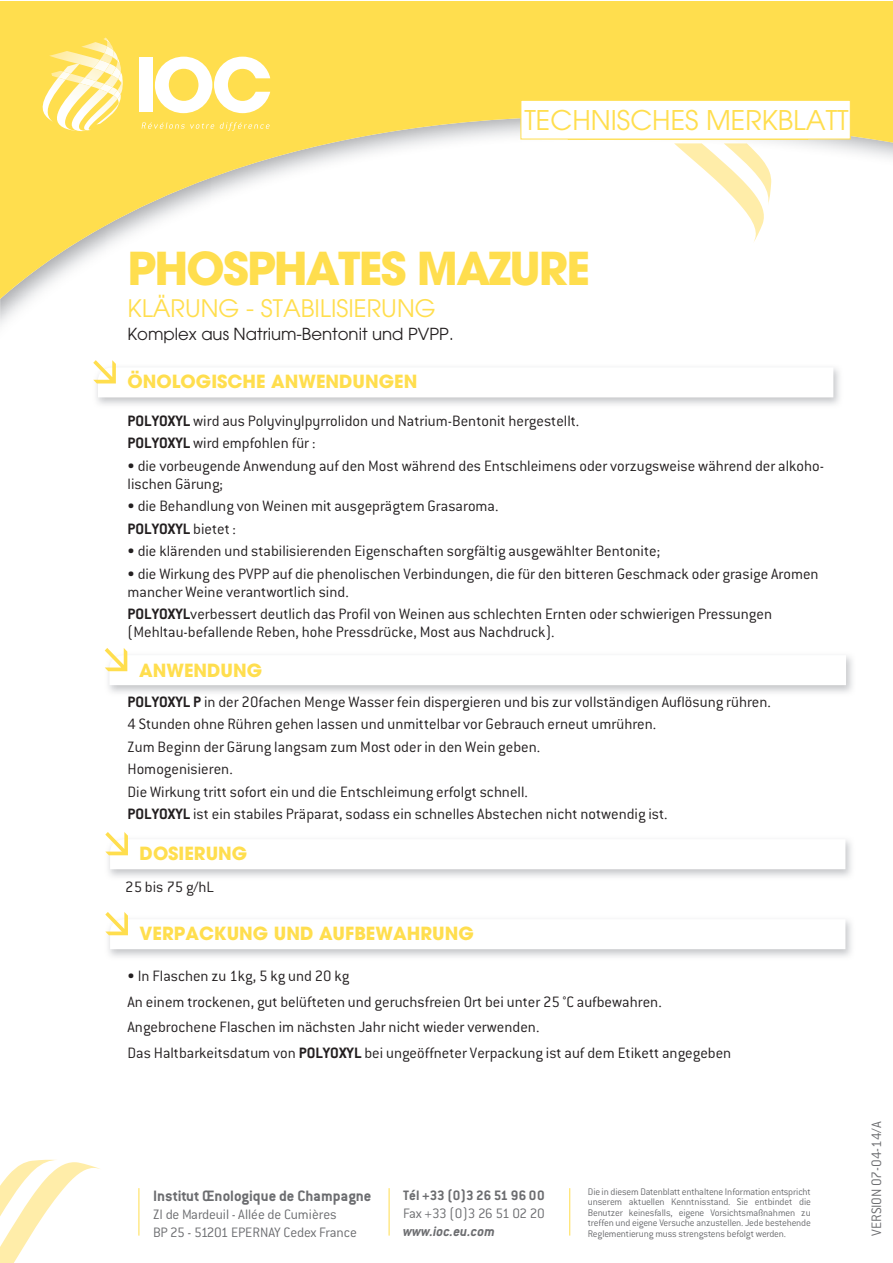
<style>
.page{position:relative;width:893px;height:1263px;background:#fff}
.page>*{position:absolute;margin:0;border:0;box-sizing:border-box;transform-origin:0 0}
.t1{font:700 45px "Avant Garde LT";letter-spacing:-.04em;color:#ffde4e}
.t2{font:27px "Avant Garde LT";color:#ffde4e}
.t3{font:24px "Avant Garde LT";color:#ffde4e}
.t4{font:700 18px "Avant Garde LT";color:#ffde4e}
.t5{font:300 16.5px/22.5px "Conduit ITC";color:#231f20}
.t6{font:16.5px "Avant Garde LT";color:#231f20}
.t7{font:700 16.5px "Conduit ITC";color:#6c6d70}
.t8{font:300 15px/18px "Conduit ITC";letter-spacing:-.01em;color:#6c6d70}
.t9{font:700 15px "Conduit ITC";color:#6c6d70}
.t10{font:300 15px "Conduit ITC";letter-spacing:-.03em;color:#6c6d70}
.t11{font:italic 700 15px "Conduit ITC";color:#6c6d70}
.t12{font:300 10.5px/10.5px "Conduit ITC";letter-spacing:-.015em;color:#6c6d70;text-align:justify}
.s1{font-weight:700}
</style>
<div class="page">
<svg style="left:0;top:2px;width:893px;height:323px"></svg>
<svg style="left:520px;top:100px;width:331px;height:40px"></svg>
<img style="left:49px;top:51px;width:6px;height:13px">
<img style="left:121px;top:106px;width:2px;height:25px">
<img style="left:71px;top:106px;width:50px;height:26px">
<img style="left:55px;top:37px;width:58px;height:94px">
<img style="left:93px;top:60px;width:10px;height:12px">
<img style="left:80px;top:78px;width:16px;height:8px">
<svg style="left:103px;top:37px;width:20px;height:69px"></svg>
<img style="left:39px;top:64px;width:40px;height:59px">
<svg style="left:58px;top:71px;width:13px;height:9px"></svg>
<svg style="left:142px;top:122px;width:72px;height:7px"></svg>
<svg style="left:220px;top:122px;width:50px;height:9px"></svg>
<div style="left:139px;top:58px;width:14px;height:54px;background:#fff"></div>
<svg style="left:155px;top:57px;width:115px;height:56px"></svg>
<img style="left:674px;top:143px;width:92px;height:100px">
<img style="left:724px;top:143px;width:47px;height:63px">
<svg style="left:0;top:1160px;width:100px;height:103px"></svg>
<hr style="left:139px;top:1188px;width:1px;height:47px;background:#ffde4e">
<hr style="left:389px;top:1188px;width:1px;height:47px;background:#ffde4e">
<hr style="left:569px;top:1188px;width:1px;height:47px;background:#ffde4e">
<svg style="left:93px;top:360px;width:740px;height:37px"></svg>
<svg style="left:105px;top:648px;width:741px;height:37px"></svg>
<svg style="left:105px;top:832px;width:740px;height:37px"></svg>
<svg style="left:105px;top:912px;width:740px;height:37px"></svg>
<h2 class="t2" style="left:524px;top:104px;width:326px">TECHNISCHES MERKBLATT</h2>
<h1 class="t1" style="left:128px;top:239px;width:464px">PHOSPHATES MAZURE</h1>
<h3 class="t3" style="left:128px;top:294px;width:310px">KLÄRUNG - STABILISIERUNG</h3>
<p class="t6" style="left:128px;top:324px;width:328px">Komplex aus Natrium-Bentonit und PVPP.</p>
<p class="t4" style="left:128px;top:369px;width:291px">ÖNOLOGISCHE ANWENDUNGEN</p>
<p class="t5" style="left:128px;top:409px;width:453px"><span class="s1">POLYOXYL</span> wird aus Polyvinylpyrrolidon und Natrium-Bentonit hergestellt.<br><span class="s1">POLYOXYL</span> wird empfohlen für :</p>
<p class="t5" style="left:128px;top:457px;width:698px;line-height:18px">• die vorbeugende Anwendung auf den Most während des Entschleimens oder vorzugsweise während der alkoho&shy;lischen Gärung;</p>
<p class="t5" style="left:128px;top:495px;width:372px">• die Behandlung von Weinen mit ausgeprägtem Grasaroma.<br><span class="s1">POLYOXYL</span> bietet :</p>
<p class="t5" style="left:128px;top:540px;width:534px">• die klärenden und stabilisierenden Eigenschaften sorgfältig ausgewählter Bentonite;</p>
<p class="t5" style="left:128px;top:565px;width:693px;line-height:18px">• die Wirkung des PVPP auf die phenolischen Verbindungen, die für den bitteren Geschmack oder grasige Aromen mancher Weine verantwortlich sind.</p>
<p class="t5" style="left:128px;top:605px;width:646px;line-height:18px"><span class="s1">POLYOXYL</span>verbessert deutlich das Profil von Weinen aus schlechten Ernten oder schwierigen Pressungen (Mehltau-befallende Reben, hohe Pressdrücke, Most aus Nachdruck).</p>
<p class="t4" style="left:139px;top:658px;width:125px">ANWENDUNG</p>
<p class="t5" style="left:128px;top:690px;width:645px"><span class="s1">POLYOXYL P</span> in der 20fachen Menge Wasser fein dispergieren und bis zur vollständigen Auflösung rühren.<br>4 Stunden ohne Rühren gehen lassen und unmittelbar vor Gebrauch erneut umrühren.<br>Zum Beginn der Gärung langsam zum Most oder in den Wein geben.<br>Homogenisieren.<br>Die Wirkung tritt sofort ein und die Entschleimung erfolgt schnell.<br><span class="s1">POLYOXYL</span> ist ein stabiles Präparat, sodass ein schnelles Abstechen nicht notwendig ist.</p>
<p class="t4" style="left:140px;top:842px;width:109px">DOSIERUNG</p>
<p class="t5" style="left:125px;top:876px;width:90px">25 bis 75 g/hL</p>
<p class="t4" style="left:140px;top:922px;width:336px">VERPACKUNG UND AUFBEWAHRUNG</p>
<p class="t5" style="left:128px;top:963px;width:605px;line-height:25.5px">• In Flaschen zu 1kg, 5 kg und 20 kg<br>An einem trockenen, gut belüfteten und geruchsfreien Ort bei unter 25 °C aufbewahren.<br>Angebrochene Flaschen im nächsten Jahr nicht wieder verwenden.<br>Das Haltbarkeitsdatum von <span class="s1">POLYOXYL</span> bei ungeöffneter Verpackung ist auf dem Etikett angegeben</p>
<p class="t7" style="left:153px;top:1186px;width:220px">Institut Œnologique de Champagne</p>
<p class="t8" style="left:153px;top:1205px;width:205px">ZI de Mardeuil - Allée de Cumières<br>BP 25 - 51201 EPERNAY Cedex France</p>
<p class="t9" style="left:403px;top:1186px;width:143px">Tél +33 (0)3 26 51 96 00</p>
<p class="t10" style="left:403px;top:1205px;width:143px">Fax +33 (0)3 26 51 02 20</p>
<p class="t11" style="left:403px;top:1222px;width:93px">www.ioc.eu.com</p>
<p class="t12" style="left:588px;top:1186px;width:224px">Die in diesem Datenblatt enthaltene Information entspricht unserem aktuellen Kenntnisstand. Sie entbindet die Benutzer keinesfalls, eigene Vorsichtsmaßnahmen zu treffen und eigene Versuche anzustellen. Jede bestehende Reglementierung muss strengstens befolgt werden.</p>
<p class="t8" style="left:867px;top:1235px;width:116px;rotate:-90deg">VERSION 07-04-14/A</p>
</div>
